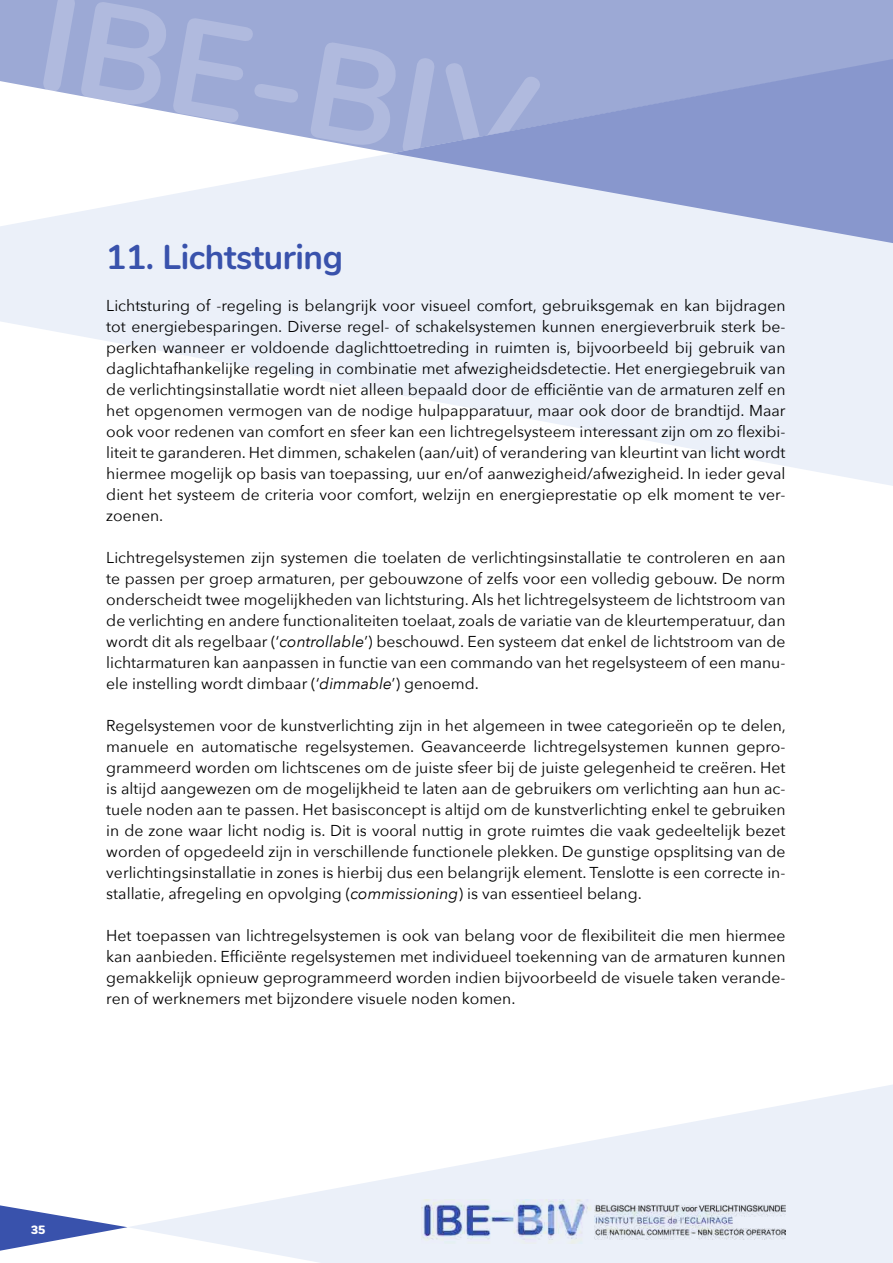
<style>
.page{position:relative;width:893px;height:1263px;background:#fff}
.page>*{position:absolute;margin:0;border:0;box-sizing:border-box;transform-origin:0 0}
.t1{font:700 34.5px "Nunito";letter-spacing:-.01em;color:#3952ac}
.t2{font:15.75px/21px "Avenir Next";color:#000;text-align:justify}
.t3{font:900 12px "Nunito";color:#fff}
.s1{font-style:italic}
</style>
<div class="page">
<div style="left:0;top:0;width:893px;height:224px;background:#9ca9d5"></div>
<svg style="left:129px;top:1085px;width:764px;height:178px;fill:#ebf0f9"></svg>
<svg style="left:0;top:1205px;width:128px;height:46px"></svg>
<img style="left:422px;top:1199px;width:363px;height:45px">
<svg style="left:0;top:81px;width:893px;height:405px;fill:#ebf0f9"></svg>
<svg style="left:392px;top:59px;width:501px;height:184px"></svg>
<h1 class="t1" style="left:106px;top:231px;width:238px">11. Lichtsturing</h1>
<p class="t2" style="left:106px;top:294px;width:681px">Lichtsturing of -regeling is belangrijk voor visueel comfort, gebruiksgemak en kan bijdragen tot energiebesparingen. Diverse regel- of schakelsystemen kunnen energieverbruik sterk be&shy;perken wanneer er voldoende daglichttoetreding in ruimten is, bijvoorbeeld bij gebruik van daglichtafhankelijke regeling in combinatie met afwezigheidsdetectie. Het energiegebruik van de verlichtingsinstallatie wordt niet alleen bepaald door de efficiëntie van de armaturen zelf en het opgenomen vermogen van de nodige hulpapparatuur, maar ook door de brandtijd. Maar ook voor redenen van comfort en sfeer kan een lichtregelsysteem interessant zijn om zo flexibi&shy;liteit te garanderen. Het dimmen, schakelen (aan/uit) of verandering van kleurtint van licht wordt hiermee mogelijk op basis van toepassing, uur en/of aanwezigheid/afwezigheid. In ieder geval dient het systeem de criteria voor comfort, welzijn en energieprestatie op elk moment te ver&shy;zoenen.</p>
<p class="t2" style="left:106px;top:546px;width:681px">Lichtregelsystemen zijn systemen die toelaten de verlichtingsinstallatie te controleren en aan te passen per groep armaturen, per gebouwzone of zelfs voor een volledig gebouw. De norm onderscheidt twee mogelijkheden van lichtsturing. Als het lichtregelsysteem de lichtstroom van de verlichting en andere functionaliteiten toelaat, zoals de variatie van de kleurtemperatuur, dan wordt dit als regelbaar (‘<span class="s1">controllable</span>’) beschouwd. Een systeem dat enkel de lichtstroom van de lichtarmaturen kan aanpassen in functie van een commando van het regelsysteem of een manu&shy;ele instelling wordt dimbaar (‘<span class="s1">dimmable</span>’) genoemd.</p>
<p class="t2" style="left:106px;top:714px;width:681px">Regelsystemen voor de kunstverlichting zijn in het algemeen in twee categorieën op te delen, manuele en automatische regelsystemen. Geavanceerde lichtregelsystemen kunnen gepro&shy;grammeerd worden om lichtscenes om de juiste sfeer bij de juiste gelegenheid te creëren. Het is altijd aangewezen om de mogelijkheid te laten aan de gebruikers om verlichting aan hun ac&shy;tuele noden aan te passen. Het basisconcept is altijd om de kunstverlichting enkel te gebruiken in de zone waar licht nodig is. Dit is vooral nuttig in grote ruimtes die vaak gedeeltelijk bezet worden of opgedeeld zijn in verschillende functionele plekken. De gunstige opsplitsing van de verlichtingsinstallatie in zones is hierbij dus een belangrijk element. Tenslotte is een correcte in&shy;stallatie, afregeling en opvolging (<span class="s1">commissioning</span>) is van essentieel belang.</p>
<p class="t2" style="left:106px;top:924px;width:681px">Het toepassen van lichtregelsystemen is ook van belang voor de flexibiliteit die men hiermee kan aanbieden. Efficiënte regelsystemen met individueel toekenning van de armaturen kunnen gemakkelijk opnieuw geprogrammeerd worden indien bijvoorbeeld de visuele taken verande&shy;ren of werknemers met bijzondere visuele noden komen.</p>
<p class="t3" style="left:31px;top:1221px;width:16px">35</p>
</div>
